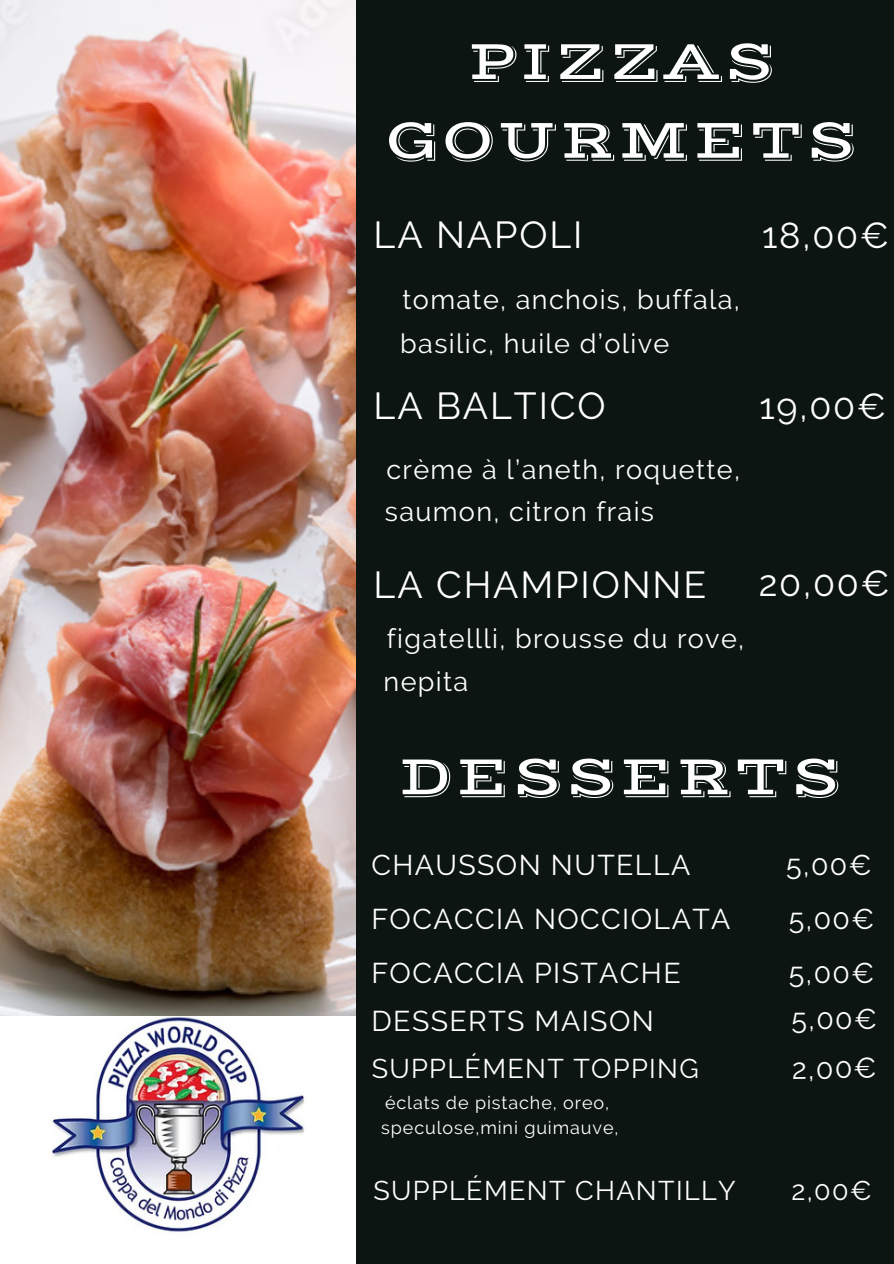
<style>
.page{position:relative;width:894px;height:1264px;background:#fff}
.page>*{position:absolute;margin:0;border:0;box-sizing:border-box;transform-origin:0 0}
.t1{font:57px/78.8px "Vast Shadow";letter-spacing:.05em;color:#fff;text-align:center}
.t2{font:37.5px "Raleway";letter-spacing:.05em;color:#fff}
.t3{font:36px "Raleway";letter-spacing:.05em;color:#fff}
.t4{font:28.5px "Raleway";letter-spacing:.05em;color:#fff}
.t5{font:27px "Raleway";letter-spacing:.05em;color:#fff}
.t6{font:18px "Raleway";letter-spacing:.05em;color:#fff}
</style>
<div class="page">
<div style="left:0;top:0;width:893px;height:1263px;background:#0c1512"></div>
<img style="left:0;top:0;width:356px;height:1263px">
<h3 class="t1" style="left:386px;top:23px;width:472px">PIZZAS<br>GOURMETS</h3>
<h5 class="t2" style="left:373px;top:213px;width:210px">LA NAPOLI</h5>
<h4 class="t5" style="left:402px;top:284px;width:339px">tomate, anchois, buffala,</h4>
<p class="t5" style="left:400px;top:327px;width:270px">basilic, huile d’olive</p>
<h5 class="t3" style="left:761px;top:214px;width:128px">18,00€</h5>
<h4 class="t2" style="left:373px;top:384px;width:233px">LA BALTICO</h4>
<p class="t3" style="left:759px;top:385px;width:128px">19,00€</p>
<p class="t5" style="left:386px;top:454px;width:355px">crème à l’aneth, roquette,</p>
<h4 class="t5" style="left:385px;top:495px;width:271px">saumon, citron frais</h4>
<h2 class="t2" style="left:373px;top:563px;width:334px">LA CHAMPIONNE</h2>
<h3 class="t5" style="left:387px;top:622px;width:359px">figatellli, brousse du rove,</h3>
<h5 class="t5" style="left:383px;top:666px;width:86px">nepita</h5>
<h5 class="t3" style="left:758px;top:562px;width:132px">20,00€</h5>
<h5 class="t1" style="left:398px;top:738px;width:444px">DESSERTS</h5>
<h2 class="t4" style="left:371px;top:848px;width:320px">CHAUSSON NUTELLA</h2>
<p class="t4" style="left:786px;top:848px;width:87px">5,00€</p>
<h5 class="t4" style="left:371px;top:902px;width:360px">FOCACCIA NOCCIOLATA</h5>
<h1 class="t4" style="left:788px;top:902px;width:87px">5,00€</h1>
<h4 class="t4" style="left:371px;top:955px;width:311px">FOCACCIA PISTACHE</h4>
<h5 class="t4" style="left:788px;top:955px;width:87px">5,00€</h5>
<h4 class="t4" style="left:371px;top:1004px;width:284px">DESSERTS MAISON</h4>
<h5 class="t4" style="left:791px;top:1001px;width:87px">5,00€</h5>
<h3 class="t5" style="left:371px;top:1052px;width:328px">SUPPLÉMENT TOPPING</h3>
<h5 class="t4" style="left:791px;top:1052px;width:86px;rotate:-1deg">2,00€</h5>
<h4 class="t6" style="left:385px;top:1092px;width:226px">éclats de pistache, oreo,</h4>
<h5 class="t6" style="left:381px;top:1117px;width:239px">speculose,mini guimauve,</h5>
<h5 class="t5" style="left:373px;top:1174px;width:364px">SUPPLÉMENT CHANTILLY</h5>
<h5 class="t5" style="left:791px;top:1174px;width:82px">2,00€</h5>
</div>
